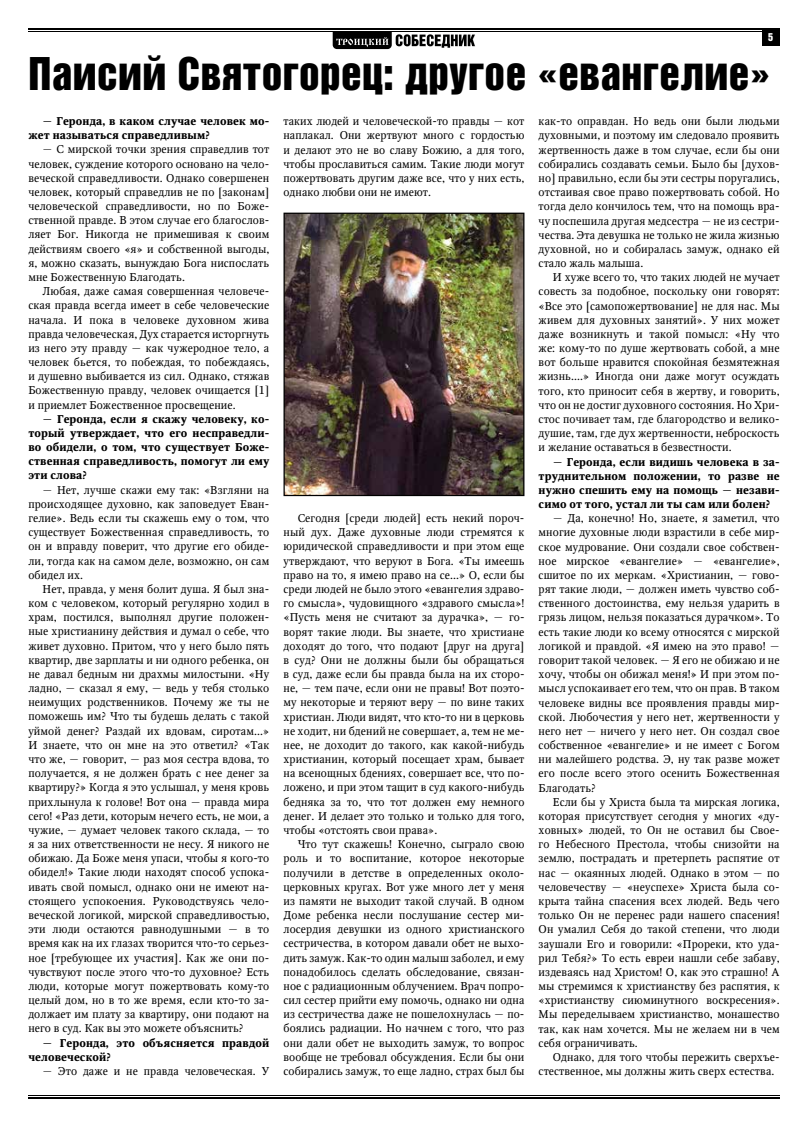
<style>
.page{position:relative;width:808px;height:1134px;background:#fff}
.page>*{position:absolute;margin:0;border:0;box-sizing:border-box;transform-origin:0 0}
.t1{font:41.25px "Helvetica Inserat LT Std";letter-spacing:.01em;color:#000}
.t2{font:11.25px/14.1px "Octava";letter-spacing:.01em;color:#000;text-align:justify}
.t3{font:700 11.25px/14.1px "Octava";letter-spacing:.01em;color:#000}
.t4{font:10px "Helvetica Inserat LT Std";color:#fff}
</style>
<div class="page">
<hr style="left:28px;top:1095px;width:752px;height:1px;background:#000">
<hr style="left:28px;top:1097px;width:752px;height:1px;background:#000">
<hr style="left:28px;top:31px;width:752px;height:1px;background:#000">
<hr style="left:28px;top:28px;width:752px;height:2px;background:#000">
<div style="left:762px;top:28px;width:18px;height:18px;background:#000"></div>
<svg style="left:333px;top:32px;width:142px;height:17px"></svg>
<img style="left:285px;top:215px;width:237px;height:279px">
<div style="left:283px;top:213px;width:241px;height:283px;border:1px solid #000"></div>
<p class="t4" style="left:768px;top:31px;width:6px">5</p>
<h1 class="t1" style="left:28px;top:49px;width:743px">Паисий Святогорец: другое «евангелие»</h1>
<p class="t3" style="left:28px;top:114px;width:242px;text-indent:14px">— Геронда, в каком случае человек мо&shy;жет называться справедливым?</p>
<p class="t2" style="left:28px;top:142px;width:242px;text-indent:14px">— С мирской точки зрения справедлив тот человек, суждение которого основано на чело&shy;веческой справедливости. Однако совершенен человек, который справедлив не по [законам] человеческой справедливости, но по Боже&shy;ственной правде. В этом случае его благослов&shy;ляет Бог. Никогда не примешивая к своим действиям своего «я» и собственной выгоды, я, можно сказать, вынуждаю Бога ниспослать мне Божественную Благодать.</p>
<p class="t2" style="left:28px;top:284px;width:242px;text-indent:14px">Любая, даже самая совершенная человече&shy;ская правда всегда имеет в себе человеческие начала. И пока в человеке духовном жива правда человеческая, Дух старается исторгнуть из него эту правду — как чужеродное тело, а человек бьется, то побеждая, то побеждаясь, и душевно выбивается из сил. Однако, стяжав Божественную правду, человек очищается [1] и приемлет Божественное просвещение.</p>
<p class="t3" style="left:28px;top:412px;width:242px;text-align:justify;text-indent:14px">— Геронда, если я скажу человеку, ко&shy;торый утверждает, что его несправедли&shy;во обидели, о том, что существует Боже&shy;ственная справедливость, помогут ли ему эти слова?</p>
<p class="t2" style="left:28px;top:483px;width:242px;text-indent:14px">— Нет, лучше скажи ему так: «Взгляни на происходящее духовно, как заповедует Еван&shy;гелие». Ведь если ты скажешь ему о том, что существует Божественная справедливость, то он и вправду поверит, что другие его обиде&shy;ли, тогда как на самом деле, возможно, он сам обидел их.</p>
<p class="t2" style="left:28px;top:582px;width:242px;text-indent:14px">Нет, правда, у меня болит душа. Я был зна&shy;ком с человеком, который регулярно ходил в храм, постился, выполнял другие положен&shy;ные христианину действия и думал о себе, что живет духовно. Притом, что у него было пять квартир, две зарплаты и ни одного ребенка, он не давал бедным ни драхмы милостыни. «Ну ладно, — сказал я ему, — ведь у тебя столько неимущих родственников. Почему же ты не поможешь им? Что ты будешь делать с такой уймой денег? Раздай их вдовам, сиротам...» И знаете, что он мне на это ответил? «Так что же, — говорит, — раз моя сестра вдова, то получается, я не должен брать с нее денег за квартиру?» Когда я это услышал, у меня кровь прихлынула к голове! Вот она — правда мира сего! «Раз дети, которым нечего есть, не мои, а чужие, — думает человек такого склада, — то я за них ответственности не несу. Я никого не обижаю. Да Боже меня упаси, чтобы я кого-то обидел!» Такие люди находят способ успока&shy;ивать свой помысл, однако они не имеют на&shy;стоящего успокоения. Руководствуясь чело&shy;веческой логикой, мирской справедливостью, эти люди остаются равнодушными — в то время как на их глазах творится что-то серьез&shy;ное [требующее их участия]. Как же они по&shy;чувствуют после этого что-то духовное? Есть люди, которые могут пожертвовать кому-то целый дом, но в то же время, если кто-то за&shy;должает им плату за квартиру, они подают на него в суд. Как вы это можете объяснить?</p>
<p class="t3" style="left:28px;top:1036px;width:242px;text-indent:14px">— Геронда, это объясняется правдой человеческой?</p>
<p class="t2" style="left:43px;top:1064px;width:228px">— Это даже и не правда человеческая. У</p>
<p class="t2" style="left:539px;top:114px;width:242px">как-то оправдан. Но ведь они были людьми духовными, и поэтому им следовало проявить жертвенность даже в том случае, если бы они собирались создавать семьи. Было бы [духов&shy;но] правильно, если бы эти сестры поругались, отстаивая свое право пожертвовать собой. Но тогда дело кончилось тем, что на помощь вра&shy;чу поспешила другая медсестра — не из сестри&shy;чества. Эта девушка не только не жила жизнью духовной, но и собиралась замуж, однако ей стало жаль малыша.</p>
<p class="t2" style="left:539px;top:270px;width:242px;text-indent:14px">И хуже всего то, что таких людей не мучает совесть за подобное, поскольку они говорят: «Все это [самопожертвование] не для нас. Мы живем для духовных занятий». У них может даже возникнуть и такой помысл: «Ну что же: кому-то по душе жертвовать собой, а мне вот больше нравится спокойная безмятежная жизнь....» Иногда они даже могут осуждать того, кто приносит себя в жертву, и говорить, что он не достиг духовного состояния. Но Хри&shy;стос почивает там, где благородство и велико&shy;душие, там, где дух жертвенности, неброскость и желание оставаться в безвестности.</p>
<p class="t3" style="left:539px;top:455px;width:242px;text-align:justify;text-indent:14px">— Геронда, если видишь человека в за&shy;труднительном положении, то разве не нужно спешить ему на помощь — незави&shy;симо от того, устал ли ты сам или болен?</p>
<p class="t2" style="left:539px;top:511px;width:242px;text-indent:14px">— Да, конечно! Но, знаете, я заметил, что многие духовные люди взрастили в себе мир&shy;ское мудрование. Они создали свое собствен&shy;ное мирское «евангелие» — «евангелие», сшитое по их меркам. «Христианин, — гово&shy;рят такие люди, — должен иметь чувство соб&shy;ственного достоинства, ему нельзя ударить в грязь лицом, нельзя показаться дурачком». То есть такие люди ко всему относятся с мирской логикой и правдой. «Я имею на это право! — говорит такой человек. — Я его не обижаю и не хочу, чтобы он обижал меня!» И при этом по&shy;мысл успокаивает его тем, что он прав. В таком человеке видны все проявления правды мир&shy;ской. Любочестия у него нет, жертвенности у него нет — ничего у него нет. Он создал свое собственное «евангелие» и не имеет с Богом ни малейшего родства. Э, ну так разве может его после всего этого осенить Божественная Благодать?</p>
<p class="t2" style="left:539px;top:795px;width:242px;text-indent:14px">Если бы у Христа была та мирская логика, которая присутствует сегодня у многих «ду&shy;ховных» людей, то Он не оставил бы Свое&shy;го Небесного Престола, чтобы снизойти на землю, пострадать и претерпеть распятие от нас — окаянных людей. Однако в этом — по человечеству — «неуспехе» Христа была со&shy;крыта тайна спасения всех людей. Ведь чего только Он не перенес ради нашего спасения!<br>Он умалил Себя до такой степени, что люди заушали Его и говорили: «Прореки, кто уда&shy;рил Тебя?» То есть евреи нашли себе забаву, издеваясь над Христом! О, как это страшно! А мы стремимся к христианству без распятия, к «христианству сиюминутного воскресения».<br>Мы переделываем христианство, монашество так, как нам хочется. Мы не желаем ни в чем себя ограничивать.</p>
<p class="t2" style="left:539px;top:1050px;width:242px;text-indent:14px">Однако, для того чтобы пережить сверхъе&shy;стественное, мы должны жить сверх естества.</p>
<p class="t2" style="left:283px;top:114px;width:242px">таких людей и человеческой-то правды — кот наплакал. Они жертвуют много с гордостью и делают это не во славу Божию, а для того, чтобы прославиться самим. Такие люди могут пожертвовать другим даже все, что у них есть, однако любви они не имеют.</p>
<p class="t2" style="left:283px;top:511px;width:242px;text-indent:14px">Сегодня [среди людей] есть некий пороч&shy;ный дух. Даже духовные люди стремятся к юридической справедливости и при этом еще утверждают, что веруют в Бога. «Ты имеешь право на то, я имею право на се...» О, если бы среди людей не было этого «евангелия здраво&shy;го смысла», чудовищного «здравого смысла»! «Пусть меня не считают за дурачка», — го&shy;ворят такие люди. Вы знаете, что христиане доходят до того, что подают [друг на друга] в суд? Они не должны были бы обращаться в суд, даже если бы правда была на их сторо&shy;не, — тем паче, если они не правы! Вот поэто&shy;му некоторые и теряют веру — по вине таких христиан. Люди видят, что кто-то ни в церковь не ходит, ни бдений не совершает, а, тем не ме&shy;нее, не доходит до такого, как какой-нибудь христианин, который посещает храм, бывает на всенощных бдениях, совершает все, что по&shy;ложено, и при этом тащит в суд какого-нибудь бедняка за то, что тот должен ему немного денег. И делает это только и только для того, чтобы «отстоять свои права».</p>
<p class="t2" style="left:283px;top:837px;width:242px;text-indent:14px">Что тут скажешь! Конечно, сыграло свою роль и то воспитание, которое некоторые получили в детстве в определенных около&shy;церковных кругах. Вот уже много лет у меня из памяти не выходит такой случай. В одном Доме ребенка несли послушание сестер ми&shy;лосердия девушки из одного христианского сестричества, в котором давали обет не выхо&shy;дить замуж. Как-то один малыш заболел, и ему понадобилось сделать обследование, связан&shy;ное с радиационным облучением. Врач попро&shy;сил сестер прийти ему помочь, однако ни одна из сестричества даже не пошелохнулась — по&shy;боялись радиации. Но начнем с того, что раз они дали обет не выходить замуж, то вопрос вообще не требовал обсуждения. Если бы они собирались замуж, то еще ладно, страх был бы</p>
</div>
